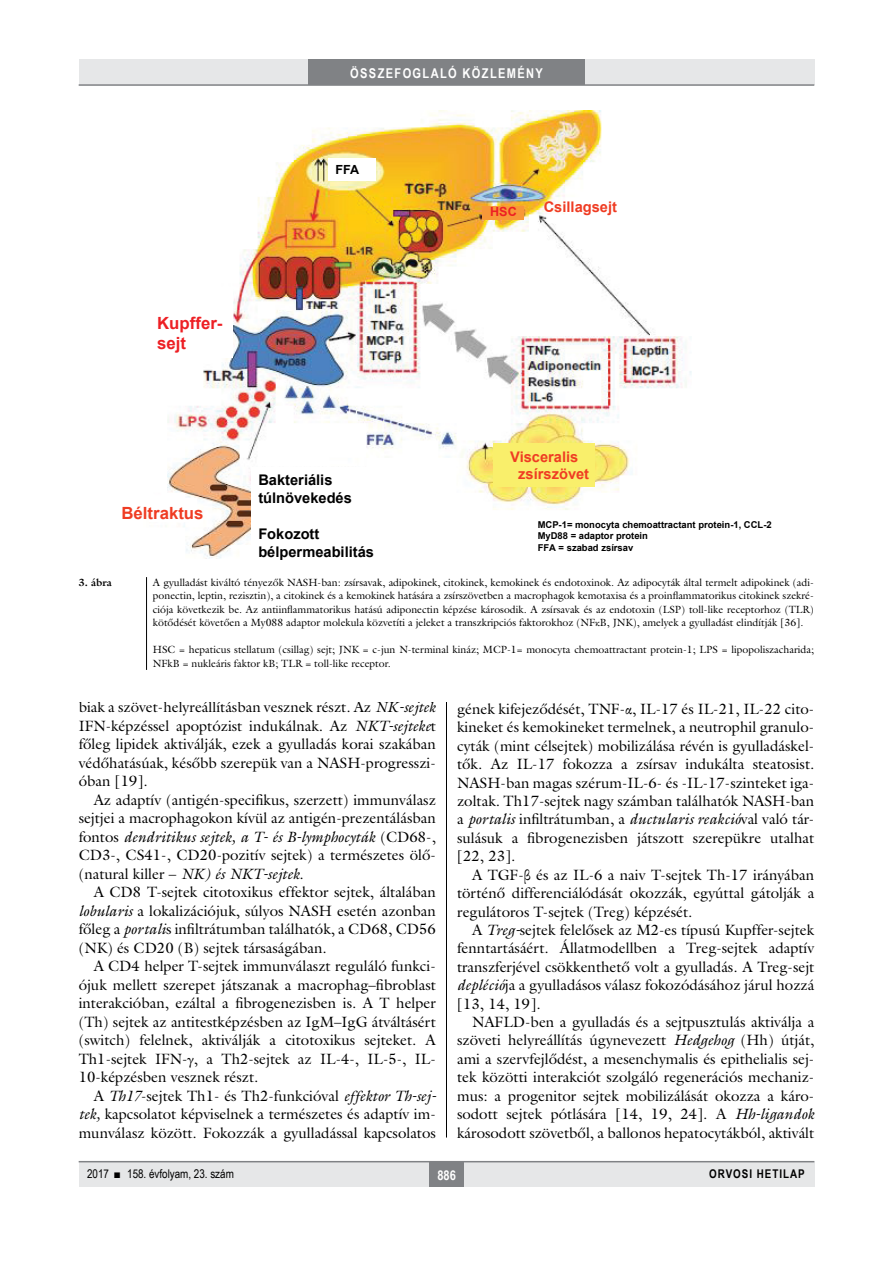
<style>
.page{position:relative;width:893px;height:1263px;background:#fff}
.page>*{position:absolute;margin:0;border:0;box-sizing:border-box;transform-origin:0 0}
.t1{font:700 16.8px/20.1px "Arial";color:#ed1f24}
.t2{font:700 16.8px "Arial";color:#ef3c23}
.Body_Text{font:15px/18.5px "Galliard Reg";color:#000;text-align:justify}
.t3{font:700 14.7px/17.5px "Arial";color:#000}
.t4{font:700 14.7px/17.5px "Arial";color:#ef3c23}
.t5{font:700 13.5px "Arial Narrow";letter-spacing:.1em;color:#fff}
.t6{font:700 12.6px "Arial";color:#000}
.t7{font:700 12.6px "Arial";color:#ed1f24}
.t8{font:12px "Arial Narrow";color:#000}
.t9{font:700 12px "Arial Narrow";letter-spacing:.08em;color:#000}
.kepalairas2{font:10.5px/13.5px "Galliard Reg";color:#000;text-align:justify}
.kepalairas1{font:700 10.5px "Galliard Reg";color:#000}
.t10{font:700 9.45px/11.2px "Arial";color:#000}
.s1{font-family:"Garamond Premr Pro"}
.s2{font-style:italic}
</style>
<div class="page">
<div style="left:79px;top:1161px;width:735px;height:25px;background:#e6e7e8"></div>
<hr style="left:79px;top:1161px;width:735px;height:1px;background:#808285">
<div style="left:430px;top:1161px;width:34px;height:25px;background:#808285"></div>
<div style="left:79px;top:60px;width:735px;height:25px;background:#e6e7e8"></div>
<div style="left:308px;top:60px;width:277px;height:25px;background:#808285"></div>
<hr style="left:79px;top:84px;width:735px;height:2px;background:#808285">
<hr style="left:446px;top:111px;width:1px;height:1026px;background:#000">
<div style="left:79px;top:111px;width:736px;height:466px;background:#fff"></div>
<img style="left:148px;top:111px;width:544px;height:448px">
<div style="left:493px;top:444px;width:101px;height:43px;background:#f9ef6b"></div>
<div style="left:150px;top:498px;width:47px;height:24px;background:#fff"></div>
<div style="left:251px;top:521px;width:172px;height:42px;background:#fff"></div>
<div style="left:251px;top:467px;width:119px;height:61px;background:#fff"></div>
<div style="left:150px;top:289px;width:83px;height:68px;background:#fff"></div>
<div style="left:328px;top:158px;width:48px;height:23px;background:#fff"></div>
<div style="left:483px;top:206px;width:41px;height:14px;background:#f89838"></div>
<div style="left:79px;top:577px;width:735px;height:125px;background:#fff"></div>
<hr style="left:146px;top:577px;width:1px;height:93px;background:#000">
<p class="t5" style="left:350px;top:63px;width:194px">ÖSSZEFOGLALÓ KÖZLEMÉNY</p>
<p class="t6" style="left:336px;top:161px;width:25px">FFA</p>
<p class="t1" style="left:157px;top:314px;width:67px">Kupffer&shy;sejt</p>
<p class="t2" style="left:121px;top:502px;width:84px">Béltraktus</p>
<p class="t3" style="left:258px;top:472px;width:95px">Bakteriális túlnövekedés</p>
<p class="t3" style="left:258px;top:525px;width:117px">Fokozott bélpermeabilitás</p>
<p class="t7" style="left:490px;top:203px;width:28px">HSC</p>
<p class="t4" style="left:544px;top:198px;width:75px">Csillagsejt</p>
<p class="t4" style="left:518px;top:448px;width:72px;text-indent:-8px">Visceralis zsírszövet</p>
<p class="t10" style="left:538px;top:519px;width:236px">MCP-1= monocyta chemoattractant protein-1, CCL-2<br>MyD88 = adaptor protein<br>FFA = szabad zsírsav</p>
<p class="kepalairas1" style="left:79px;top:575px;width:35px">3. ábra</p>
<p class="kepalairas2" style="left:153px;top:575px;width:662px">A gyulladást kiváltó tényezők NASH-ban: zsírsavak, adipokinek, citokinek, kemokinek és endotoxinok. Az adipocyták által termelt adipokinek (adi&shy;ponectin, leptin, rezisztin), a citokinek és a kemokinek hatására a zsírszövetben a macrophagok kemotaxisa és a proinflammatorikus citokinek szekré&shy;ciója következik be. Az antiinflammatorikus hatású adiponectin képzése károsodik. A zsírsavak és az endotoxin (LSP) toll-like receptorhoz (TLR) kötődését követően a My088 adaptor molekula közvetíti a jeleket a transzkripciós faktorokhoz (NF<span class="s1">κ</span>B, JNK), amelyek a gyulladást elindítják [36].</p>
<p class="kepalairas2" style="left:153px;top:642px;width:663px">HSC = hepaticus stellatum (csillag) sejt; JNK = c-jun N-terminal kináz; MCP-1= monocyta chemoattractant protein-1; LPS = lipopoliszacharida;<br>NFkB = nukleáris faktor kB; TLR = toll-like receptor.</p>
<p class="Body_Text" style="left:79px;top:698px;width:359px">biak a szövet-helyreállításban vesznek részt. Az <span class="s2">NK-sejtek </span>IFN-képzéssel apoptózist indukálnak. Az <span class="s2">NKT-sejteke</span>t főleg lipidek aktiválják, ezek a gyulladás korai szakában védőhatásúak, később szerepük van a NASH-progresszi&shy;óban [19].</p>
<p class="Body_Text" style="left:79px;top:790px;width:359px;text-indent:15px">Az adaptív (antigén-specifikus, szerzett) immunválasz sejtjei a macrophagokon kívül az antigén-prezentálásban fontos <span class="s2">dendritikus sejtek, a T- és B-lymphocyták</span> (CD68-, CD3-, CS41-, CD20-pozitív sejtek) a természetes ölő-(natural killer – <span class="s2">NK) és NKT-sejtek</span>.</p>
<p class="Body_Text" style="left:79px;top:883px;width:359px;text-indent:15px">A CD8 T-sejtek citotoxikus effektor sejtek, általában <span class="s2">lobularis</span> a lokalizációjuk, súlyos NASH esetén azonban főleg a <span class="s2">portali</span>s infiltrátumban találhatók, a CD68, CD56 (NK) és CD20 (B) sejtek társaságában.</p>
<p class="Body_Text" style="left:79px;top:957px;width:359px;text-indent:15px">A CD4 helper T-sejtek immunválaszt reguláló funkci&shy;ójuk mellett szerepet játszanak a macrophag–fibroblast interakcióban, ezáltal a fibrogenezisben is. A T helper (Th) sejtek az antitestképzésben az IgM–IgG átváltásért (switch) felelnek, aktiválják a citotoxikus sejteket. A Th1-sejtek IFN-<span class="s1">γ</span>, a Th2-sejtek az IL-4-, IL-5-, IL-10-képzésben vesznek részt.</p>
<p class="Body_Text" style="left:79px;top:1086px;width:359px;text-indent:15px">A <span class="s2">Th17</span>-sejtek Th1- és Th2-funkcióval <span class="s2">effektor Th-sej&shy;tek,</span> kapcsolatot képviselnek a természetes és adaptív im&shy;munválasz között. Fokozzák a gyulladással kapcsolatos</p>
<p class="Body_Text" style="left:457px;top:699px;width:359px">gének kifejeződését, TNF-<span class="s1">α</span>, IL-17 és IL-21, IL-22 cito&shy;kineket és kemokineket termelnek, a neutrophil granulo&shy;cyták (mint célsejtek) mobilizálása révén is gyulladáskel&shy;tők. Az IL-17 fokozza a zsírsav indukálta steatosist.<br>NASH-ban magas szérum-IL-6- és -IL-17-szinteket iga&shy;zoltak. Th17-sejtek nagy számban találhatók NASH-ban a <span class="s2">portalis</span> infiltrátumban, a <span class="s2">ductularis reakció</span>val való tár&shy;sulásuk a fibrogenezisben játszott szerepükre utalhat [22, 23].</p>
<p class="Body_Text" style="left:457px;top:865px;width:359px;text-indent:15px">A TGF-<span class="s1">β</span> és az IL-6 a naiv T-sejtek Th-17 irányában történő differenciálódását okozzák, egyúttal gátolják a regulátoros T-sejtek (Treg) képzését.</p>
<p class="Body_Text" style="left:457px;top:920px;width:359px;text-indent:15px">A <span class="s2">Treg-</span>sejtek felelősek az M2-es típusú Kupffer-sejtek fenntartásáért. Állatmodellben a Treg-sejtek adaptív transzferjével csökkenthető volt a gyulladás. A Treg-sejt <span class="s2">depléció</span>ja a gyulladásos válasz fokozódásához járul hozzá [13, 14, 19].</p>
<p class="Body_Text" style="left:457px;top:1012px;width:359px;text-align:left;text-indent:15px">NAFLD-ben a gyulladás és a sejtpusztulás aktiválja a szöveti helyreállítás úgynevezett <span class="s2">Hedgehog</span> (Hh) útját, ami a szervfejlődést, a mesenchymalis és epithelialis sej&shy;tek közötti interakciót szolgáló regenerációs mechaniz&shy;mus: a progenitor sejtek mobilizálását okozza a káro&shy;sodott sejtek pótlására [14, 19, 24]. A <span class="s2">Hh-ligandok </span>károsodott szövetből, a ballonos hepatocytákból, aktivált</p>
<p class="t8" style="left:87px;top:1165px;width:148px">2017 ■ 158. évfolyam, 23. szám</p>
<p class="t5" style="left:437px;top:1165px;width:20px">886</p>
<p class="t9" style="left:709px;top:1165px;width:97px">ORVOSI HETILAP</p>
</div>
